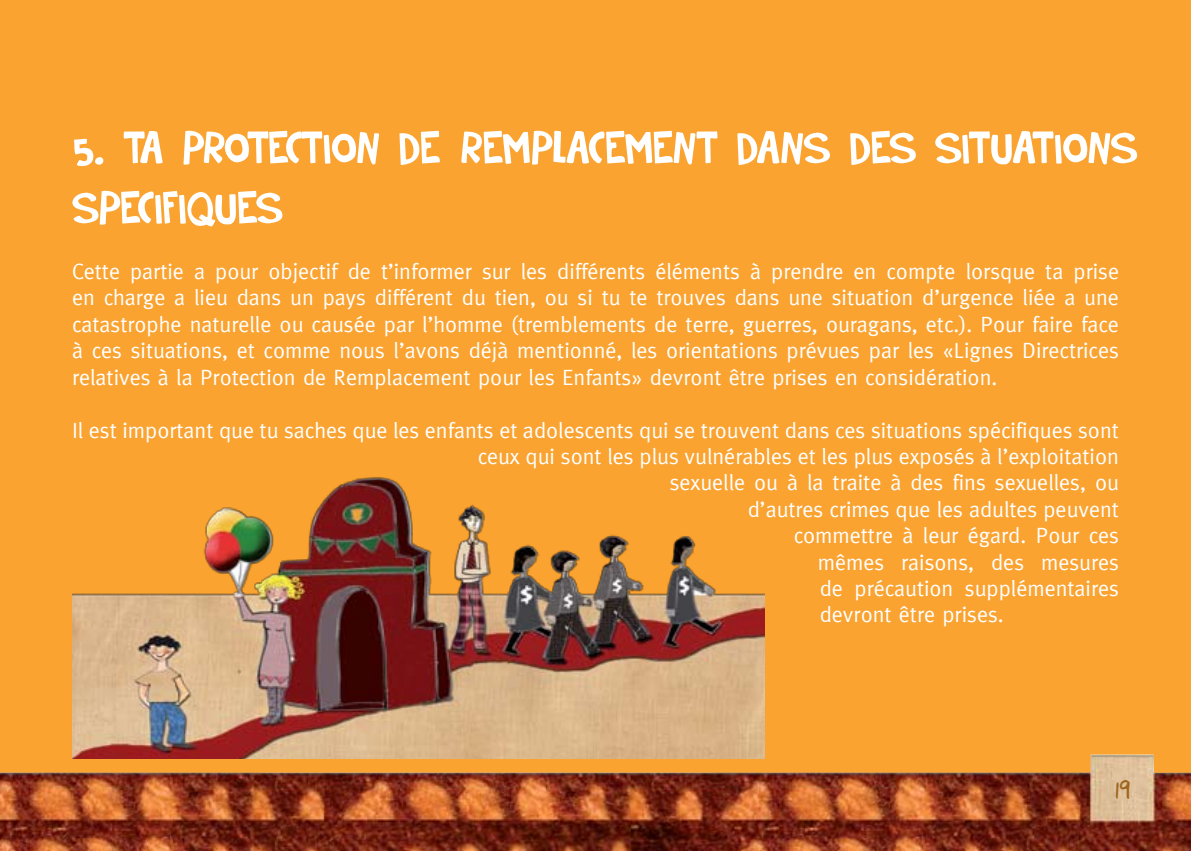
<style>
.page{position:relative;width:1191px;height:851px;background:#fff}
.page>*{position:absolute;margin:0;border:0;box-sizing:border-box;transform-origin:0 0}
.t1{font:50px "Rumpelstiltskin";letter-spacing:-.015em;color:#fff}
.t2{font:26px "Nothing You Could Say";color:#9e651e}
.t3{font:22px/26.4px "Meta";color:#fff;text-align:justify}
</style>
<div class="page">
<img style="left:0;top:772px;width:1191px;height:78px">
<div style="left:0;top:0;width:1191px;height:772px;background:#faa331"></div>
<img style="left:72px;top:460px;width:692px;height:298px">
<h1 class="t1" style="left:72px;top:116px;width:410px">5. TAPROTECTION DE REMPLACEMEN</h1>
<h1 class="t1" style="left:696px;top:116px;width:64px">T DANS</h1>
<h1 class="t1" style="left:849px;top:116px;width:23px">DES</h1>
<h1 class="t1" style="left:934px;top:116px;width:140px">SITUATIONS</h1>
<h1 class="t1" style="left:72px;top:176px;width:21px">SPECIFIQUES</h1>
<p class="t3" style="left:72px;top:258px;width:1048px">Cette partie a pour objectif de t’informer sur les différents éléments à prendre en compte lorsque ta prise en charge a lieu dans un pays différent du tien, ou si tu te trouves dans une situation d’urgence liée a une catastrophe naturelle ou causée par l’homme (tremblements de terre, guerres, ouragans, etc.). Pour faire face à ces situations, et comme nous l’avons déjà mentionné, les orientations prévues par les «Lignes Directrices relatives à la Protection de Remplacement pour les Enfants» devront être prises en considération.</p>
<p class="t3" style="left:72px;top:416px;width:1048px">Il est important que tu saches que les enfants et adolescents qui se trouvent dans ces situations spécifiques sont</p>
<p class="t3" style="left:478px;top:443px;width:643px">ceux qui sont les plus vulnérables et les plus exposés à l’exploitation</p>
<p class="t3" style="left:669px;top:469px;width:450px">sexuelle ou à la traite à des fins sexuelles, ou</p>
<p class="t3" style="left:747px;top:495px;width:373px">d’autres crimes que les adultes peuvent</p>
<p class="t3" style="left:793px;top:522px;width:327px">commettre à leur égard. Pour ces</p>
<p class="t3" style="left:817px;top:548px;width:303px">mêmes raisons, des mesures</p>
<p class="t3" style="left:819px;top:575px;width:301px">de précaution supplémentaires</p>
<p class="t3" style="left:819px;top:601px;width:185px">devront être prises.</p>
<p class="t2" style="left:1115px;top:774px;width:17px">19</p>
</div>
